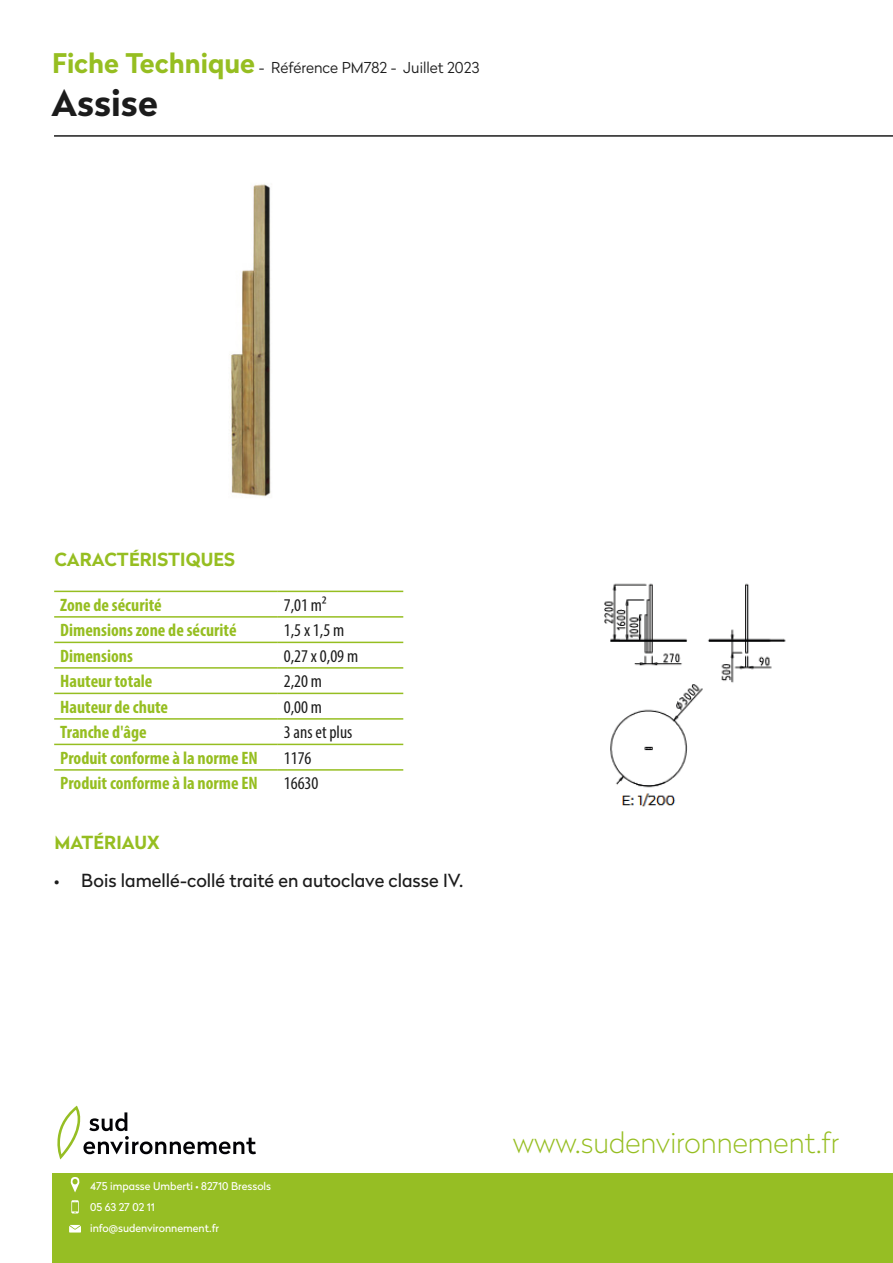
<style>
.page{position:relative;width:893px;height:1263px;background:#fff}
.page>*{position:absolute;margin:0;border:0;box-sizing:border-box;transform-origin:0 0}
.t1{font:700 36px "Radikal";color:#1c1c1c}
.t2{font:100 28.5px "Radikal";color:#96be21}
.t3{font:700 condensed 18px "Myriad Pro";color:#96be21}
.t4{font:condensed 18px "Myriad Pro";color:#1c1c1c}
.t5{font:18px "Radikal";color:#1c1c1c}
.t6{font:700 18px "Radikal";letter-spacing:.005em;color:#96be21}
.t7{font:300 15px "Radikal";color:#1c1c1c}
.t8{font:10.65px/20.5px "Radikal";color:#fff}
.s1{font-weight:700;font-size:27px;color:#96be21}
</style>
<div class="page">
<div style="left:53px;top:1172px;width:840px;height:91px;background:#96be24"></div>
<svg style="left:57px;top:1106px;width:199px;height:53px"></svg>
<svg style="left:70px;top:1177px;width:10px;height:15px"></svg>
<svg style="left:69px;top:1225px;width:12px;height:7px"></svg>
<svg style="left:71px;top:1200px;width:8px;height:13px"></svg>
<img style="left:230px;top:184px;width:41px;height:313px">
<hr style="left:54px;top:135px;width:839px;height:2px;background:#1c1c1c">
<hr style="left:54px;top:591px;width:224px;height:1px;background:#96be21">
<hr style="left:278px;top:591px;width:125px;height:1px;background:#96be21">
<hr style="left:54px;top:616px;width:224px;height:2px;background:#96be21">
<hr style="left:278px;top:616px;width:125px;height:2px;background:#96be21">
<hr style="left:54px;top:642px;width:224px;height:1px;background:#96be21">
<hr style="left:278px;top:642px;width:125px;height:1px;background:#96be21">
<hr style="left:54px;top:667px;width:224px;height:2px;background:#96be21">
<hr style="left:278px;top:667px;width:125px;height:2px;background:#96be21">
<hr style="left:54px;top:693px;width:224px;height:1px;background:#96be21">
<hr style="left:278px;top:693px;width:125px;height:1px;background:#96be21">
<hr style="left:54px;top:718px;width:224px;height:2px;background:#96be21">
<hr style="left:278px;top:718px;width:125px;height:2px;background:#96be21">
<hr style="left:54px;top:744px;width:224px;height:1px;background:#96be21">
<hr style="left:278px;top:744px;width:125px;height:1px;background:#96be21">
<hr style="left:54px;top:769px;width:224px;height:2px;background:#96be21">
<hr style="left:278px;top:769px;width:125px;height:2px;background:#96be21">
<img style="left:604px;top:583px;width:182px;height:224px">
<p class="t7" style="left:52px;top:58px;width:429px"><span class="s1">Fiche Technique</span> - Référence PM782 - Juillet 2023</p>
<p class="t1" style="left:51px;top:77px;width:108px">Assise</p>
<p class="t6" style="left:54px;top:546px;width:182px">CARACTÉRISTIQUES</p>
<p class="t3" style="left:60px;top:594px;width:103px">Zone de sécurité</p>
<p class="t4" style="left:284px;top:594px;width:44px">7,01 m²</p>
<p class="t3" style="left:60px;top:619px;width:178px">Dimensions zone de sécurité</p>
<p class="t4" style="left:284px;top:619px;width:62px">1,5 x 1,5 m</p>
<p class="t3" style="left:60px;top:645px;width:74px">Dimensions</p>
<p class="t4" style="left:284px;top:645px;width:76px">0,27 x 0,09 m</p>
<p class="t3" style="left:60px;top:670px;width:94px">Hauteur totale</p>
<p class="t4" style="left:284px;top:670px;width:40px">2,20 m</p>
<p class="t3" style="left:60px;top:696px;width:109px">Hauteur de chute</p>
<p class="t4" style="left:284px;top:696px;width:40px">0,00 m</p>
<p class="t3" style="left:60px;top:721px;width:88px">Tranche d'âge</p>
<p class="t4" style="left:284px;top:721px;width:70px">3 ans et plus</p>
<p class="t3" style="left:60px;top:747px;width:199px">Produit conforme à la norme EN</p>
<p class="t4" style="left:284px;top:747px;width:29px">1176</p>
<p class="t3" style="left:60px;top:772px;width:199px">Produit conforme à la norme EN</p>
<p class="t4" style="left:284px;top:772px;width:36px">16630</p>
<p class="t6" style="left:54px;top:829px;width:107px">MATÉRIAUX</p>
<p class="t5" style="left:54px;top:868px;width:411px">• Bois lamellé-collé traité en autoclave classe IV.</p>
<p class="t8" style="left:90px;top:1175px;width:182px">475 impasse Umberti • 82710 Bressols<br>05 63 27 02 11</p>
<p class="t8" style="left:90px;top:1217px;width:130px">info@sudenvironnement.fr</p>
<h2 class="t2" style="left:513px;top:1123px;width:328px">www.sudenvironnement.fr</h2>
</div>
